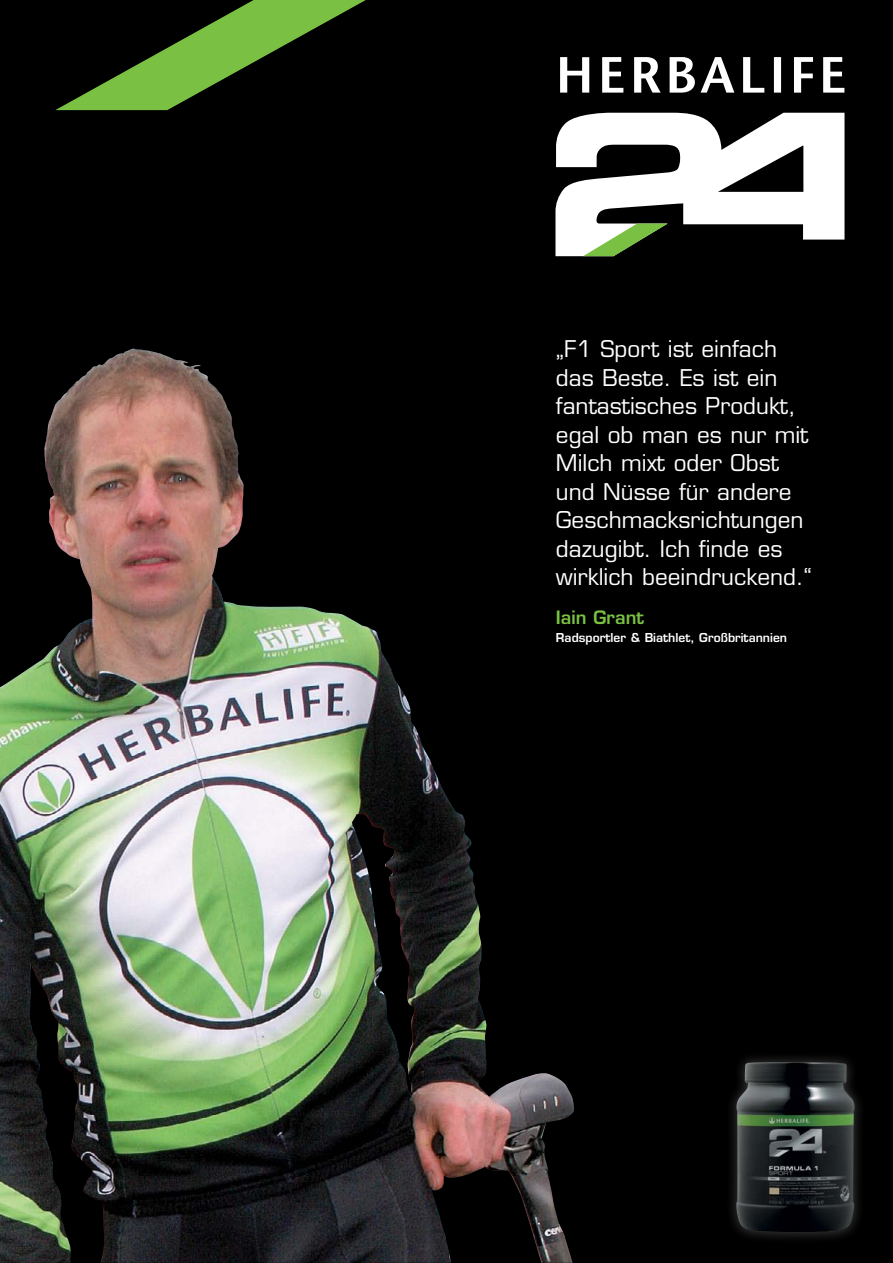
<style>
.page{position:relative;width:893px;height:1263px;background:#000}
.page>*{position:absolute;margin:0;border:0;box-sizing:border-box;transform-origin:0 0}
.t1{font:22.5px/28.5px "Eurostile LT Std";color:#fff}
.t2{font:600 18px "Eurostile LT Std";color:#7ac143}
.t3{font:600 12px "Eurostile LT Std";color:#fff}
</style>
<div class="page">
<img style="left:0;top:349px;width:574px;height:914px">
<div style="left:725px;top:1050px;width:141px;height:194px;background:#fff;opacity:.25"></div>
<img style="left:736px;top:1062px;width:119px;height:170px">
<svg style="left:555px;top:113px;width:289px;height:143px"></svg>
<svg style="left:560px;top:57px;width:284px;height:36px"></svg>
<svg style="left:55px;top:0;width:311px;height:110px"></svg>
<p class="t1" style="left:556px;top:335px;width:257px">„F1 Sport ist einfach das Beste. Es ist ein fantastisches Produkt, egal ob man es nur mit<br>Milch mixt oder Obst und Nüsse für andere<br>Geschmacksrichtungen dazugibt. Ich finde es wirklich beeindruckend.“</p>
<p class="t2" style="left:556px;top:606px;width:90px">Iain Grant</p>
<p class="t3" style="left:556px;top:630px;width:232px">Radsportler &amp; Biathlet, Großbritannien</p>
</div>
